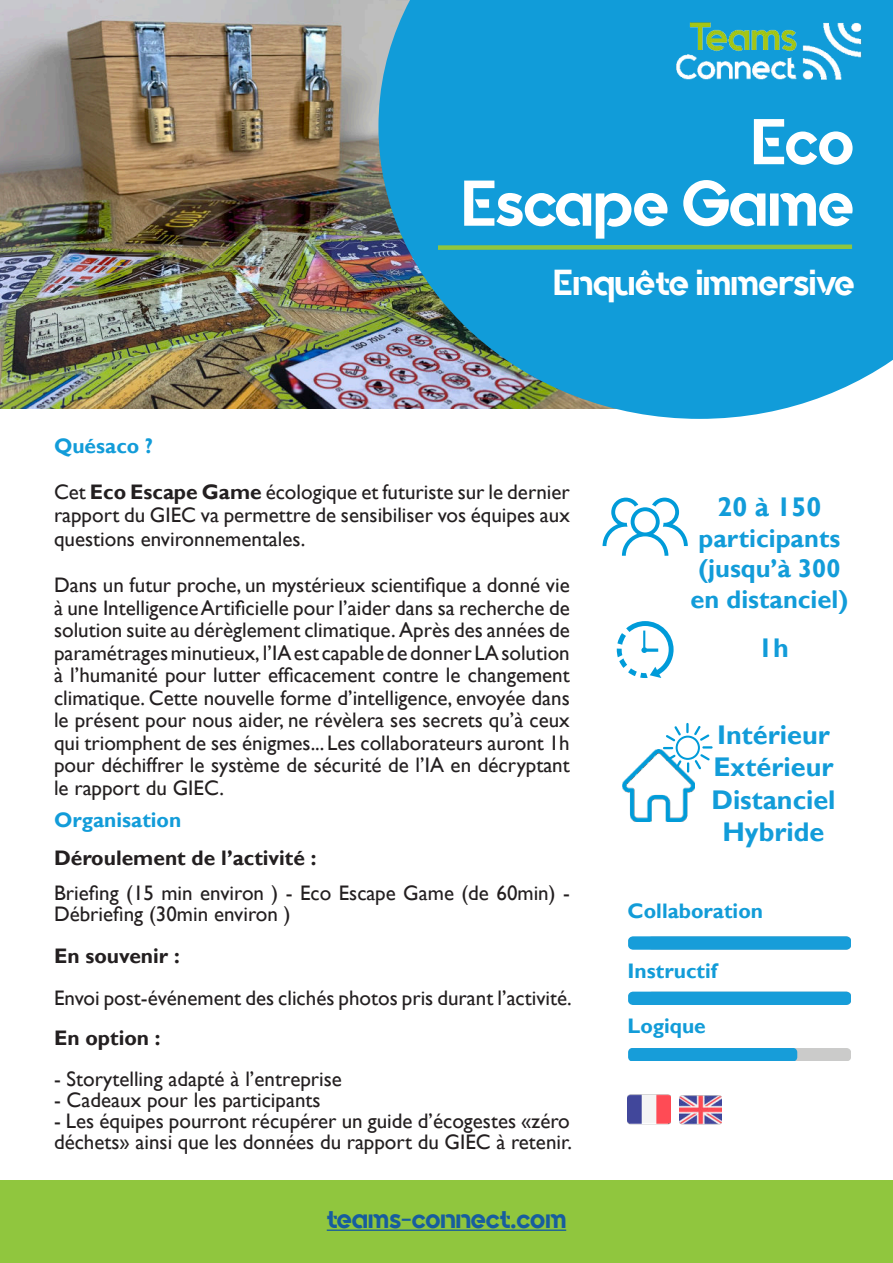
<style>
.page{position:relative;width:893px;height:1263px;background:#fff}
.page>*{position:absolute;margin:0;border:0;box-sizing:border-box;transform-origin:0 0}
.t1{font:64.5px/61.5px "Quantify";letter-spacing:-.005em;color:#fff;text-align:right}
.t2{font:36px "Quantify";color:#fff}
.t3{font:700 27px/32.4px "Gill Sans";color:#129cd9;text-align:center}
.t4{font:27px "Quantify";color:#175d9e}
.t5{font:700 25.5px/30.6px "Gill Sans";color:#129cd9;text-align:center}
.t6{font:21px/22.5px "Gill Sans";color:#231f20;text-align:justify}
.t7{font:700 21px "Gill Sans";color:#231f20}
.t8{font:700 21px "Gill Sans";color:#129cd8}
.t9{font:700 21px "Gill Sans";color:#129cd9}
.s1{font-weight:700}
</style>
<div class="page">
<img style="left:0;top:0;width:378px;height:408px">
<div style="left:0;top:1180px;width:893px;height:83px;background:#90c63e"></div>
<hr style="left:327px;top:1229px;width:239px;height:2px;background:#175d9e">
<svg style="left:603px;top:498px;width:85px;height:58px"></svg>
<svg style="left:617px;top:621px;width:57px;height:57px"></svg>
<svg style="left:378px;top:0;width:515px;height:419px;background:#249dd2"></svg>
<svg style="left:433px;top:242px;width:424px;height:10px;background:#48ae95"></svg>
<img style="left:676px;top:22px;width:185px;height:64px">
<div style="left:628px;top:936px;width:223px;height:13px;background:#179dd9;border-radius:5px"></div>
<div style="left:628px;top:992px;width:223px;height:13px;background:#179dd9;border-radius:5px"></div>
<div style="left:648px;top:1048px;width:203px;height:13px;background:#cbcbca;border-radius:5px"></div>
<div style="left:628px;top:1048px;width:169px;height:13px;background:#179dd9;border-radius:4px"></div>
<img style="left:622px;top:750px;width:72px;height:72px">
<svg style="left:663px;top:723px;width:50px;height:49px"></svg>
<img style="left:679px;top:1095px;width:42px;height:30px">
<img style="left:628px;top:1094px;width:42px;height:31px">
<h1 class="t1" style="left:462px;top:117px;width:393px">Eco<br>Escape Game</h1>
<h2 class="t2" style="left:553px;top:270px;width:303px">Enquête immersive</h2>
<p class="t9" style="left:54px;top:437px;width:101px">Quésaco ?</p>
<p class="t6" style="left:54px;top:482px;width:517px;line-height:23.2px">Cet <span class="s1">Eco Escape Game</span> écologique et futuriste sur le dernier rapport du GIEC va permettre de sensibiliser vos équipes aux questions environnementales.</p>
<p class="t6" style="left:54px;top:574px;width:517px">Dans un futur proche, un mystérieux scientifique a donné vie à une Intelligence Artificielle pour l’aider dans sa recherche de solution suite au dérèglement climatique. Après des années de paramétrages minutieux, l’IA est capable de donner LA solution à l’humanité pour lutter efficacement contre le changement climatique. Cette nouvelle forme d’intelligence, envoyée dans le présent pour nous aider, ne révèlera ses secrets qu’à ceux qui triomphent de ses énigmes... Les collaborateurs auront 1h pour déchiffrer le système de sécurité de l’IA en décryptant le rapport du GIEC.</p>
<p class="t9" style="left:54px;top:811px;width:129px">Organisation</p>
<p class="t7" style="left:54px;top:849px;width:264px">Déroulement de l’activité :</p>
<p class="t6" style="left:54px;top:883px;width:517px;line-height:21px">Briefing (15 min environ ) - Eco Escape Game (de 60min) -<br>Débriefing (30min environ )</p>
<p class="t7" style="left:54px;top:947px;width:127px">En souvenir :</p>
<p class="t6" style="left:54px;top:987px;width:519px">Envoi post-événement des clichés photos pris durant l’activité.</p>
<p class="t7" style="left:54px;top:1029px;width:108px">En option :</p>
<p class="t6" style="left:54px;top:1068px;width:290px">- Storytelling adapté à l’entreprise</p>
<p class="t6" style="left:54px;top:1089px;width:268px">- Cadeaux pour les participants</p>
<p class="t6" style="left:54px;top:1111px;width:519px;line-height:21px">- Les équipes pourront récupérer un guide d’écogestes «zéro déchets» ainsi que les données du rapport du GIEC à retenir.</p>
<p class="t4" style="left:327px;top:1209px;width:241px">teams-connect.com</p>
<p class="t3" style="left:717px;top:493px;width:105px">20 à 150</p>
<p class="t5" style="left:690px;top:525px;width:159px">participants (jusqu’à 300 en distanciel)</p>
<p class="t3" style="left:758px;top:633px;width:32px">1h</p>
<p class="t3" style="left:711px;top:721px;width:126px">Intérieur<br>Extérieur<br>Distanciel<br>Hybride</p>
<p class="t8" style="left:628px;top:902px;width:137px">Collaboration</p>
<p class="t8" style="left:628px;top:962px;width:91px">Instructif</p>
<p class="t8" style="left:628px;top:1017px;width:80px">Logique</p>
</div>
